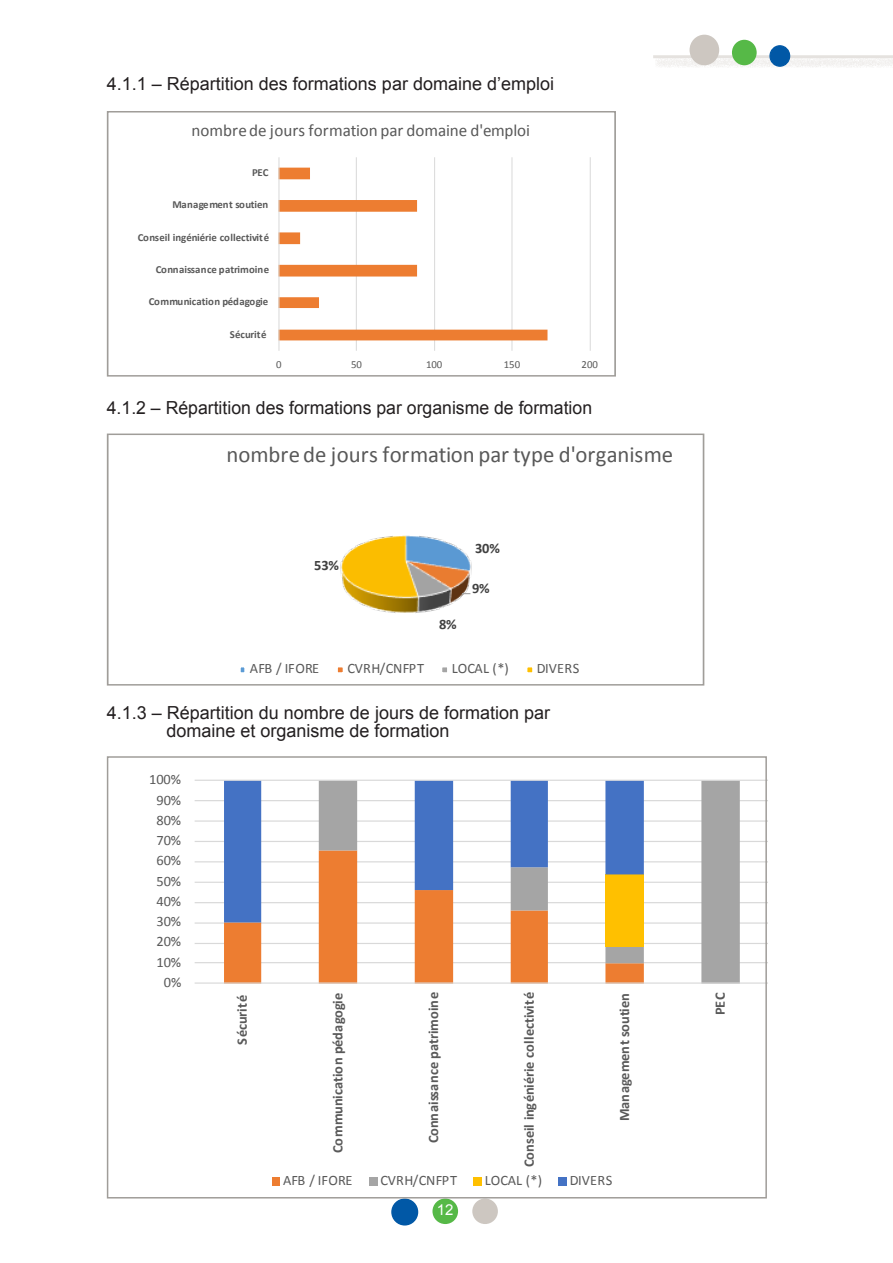
<style>
.page{position:relative;width:893px;height:1263px;background:#fff}
.page>*{position:absolute;margin:0;border:0;box-sizing:border-box;transform-origin:0 0}
.t1{font:22.8px "Calibri";color:#595959}
.Style_de_paragraphe{font:18px "Arial";color:#231f20}
.t2{font:17.1px "Calibri";color:#595959}
.t3{font:15px "Arial";color:#fff}
.t4{font:700 14.4px "Calibri";letter-spacing:.005em;color:#595959}
.t5{font:14.4px "Calibri";color:#595959}
.t6{font:700 14.4px "Calibri";color:#404040}
.t7{font:700 10.8px "Calibri";letter-spacing:.005em;color:#595959}
.t8{font:10.8px "Calibri";letter-spacing:-.005em;color:#595959}
</style>
<div class="page">
<div style="left:472px;top:1198px;width:26px;height:26px;background:#cdc7c1;border-radius:50%"></div>
<div style="left:392px;top:1199px;width:25px;height:26px;background:#0158a6;border-radius:50%"></div>
<div style="left:391px;top:1198px;width:27px;height:27px;border:2px solid #0158a6;border-radius:50%"></div>
<div style="left:432px;top:1198px;width:26px;height:26px;background:#56b947;border-radius:50%"></div>
<div style="left:655px;top:58px;width:238px;height:10px;background:#f5f4f2"></div>
<hr style="left:653px;top:55px;width:240px;height:3px;background:#cdc7c1">
<div style="left:732px;top:40px;width:25px;height:25px;background:#56b947;border-radius:50%"></div>
<div style="left:770px;top:46px;width:20px;height:20px;background:#0158a6;border-radius:50%"></div>
<div style="left:769px;top:45px;width:21px;height:22px;border:1px solid #0158a6;border-radius:50%"></div>
<div style="left:689px;top:35px;width:30px;height:30px;background:#cdc7c1;border-radius:50%"></div>
<svg style="left:278px;top:157px;width:313px;height:194px"></svg>
<div style="left:107px;top:111px;width:509px;height:266px;border:2px solid #a09d99"></div>
<svg style="left:240px;top:535px;width:293px;height:138px"></svg>
<div style="left:107px;top:434px;width:597px;height:252px;border:2px solid #a09d99"></div>
<hr style="left:195px;top:962px;width:573px;height:1px;background:#d9d9d9">
<hr style="left:195px;top:943px;width:573px;height:1px;background:#d9d9d9">
<hr style="left:195px;top:922px;width:573px;height:2px;background:#d9d9d9">
<hr style="left:195px;top:902px;width:573px;height:1px;background:#d9d9d9">
<hr style="left:195px;top:882px;width:573px;height:1px;background:#d9d9d9">
<hr style="left:195px;top:861px;width:573px;height:1px;background:#d9d9d9">
<hr style="left:195px;top:841px;width:573px;height:1px;background:#d9d9d9">
<hr style="left:195px;top:820px;width:573px;height:2px;background:#d9d9d9">
<hr style="left:195px;top:800px;width:573px;height:1px;background:#d9d9d9">
<hr style="left:195px;top:780px;width:573px;height:1px;background:#d9d9d9">
<hr style="left:195px;top:982px;width:573px;height:2px;background:#d9d9d9">
<svg style="left:194px;top:779px;width:570px;height:407px"></svg>
<div style="left:107px;top:756px;width:660px;height:442px;border:2px solid #a09d99"></div>
<p class="Style_de_paragraphe" style="left:107px;top:72px;width:449px">4.1.1 – Répartition des formations par domaine d’emploi</p>
<p class="t2" style="left:192px;top:120px;width:340px">nombre de jours formation par domaine d'emploi</p>
<p class="t7" style="left:252px;top:166px;width:18px">PEC</p>
<p class="t7" style="left:173px;top:198px;width:97px">Management soutien</p>
<p class="t7" style="left:138px;top:230px;width:133px">Conseil ingéniérie collectivité</p>
<p class="t7" style="left:156px;top:263px;width:115px">Connaissance patrimoine</p>
<p class="t7" style="left:149px;top:295px;width:121px">Communication pédagogie</p>
<p class="t7" style="left:230px;top:327px;width:38px">Sécurité</p>
<p class="t8" style="left:276px;top:357px;width:7px">0</p>
<p class="t8" style="left:351px;top:357px;width:12px">50</p>
<p class="t8" style="left:426px;top:357px;width:18px">100</p>
<p class="t8" style="left:504px;top:357px;width:18px">150</p>
<p class="t8" style="left:582px;top:357px;width:18px">200</p>
<p class="Style_de_paragraphe" style="left:107px;top:396px;width:487px">4.1.2 – Répartition des formations par organisme de formation</p>
<p class="t1" style="left:227px;top:440px;width:448px">nombre de jours formation par type d'organisme</p>
<p class="t6" style="left:314px;top:556px;width:26px">53%</p>
<p class="t6" style="left:439px;top:615px;width:19px">8%</p>
<p class="t6" style="left:475px;top:539px;width:26px">30%</p>
<p class="t6" style="left:472px;top:579px;width:19px">9%</p>
<p class="t5" style="left:250px;top:659px;width:71px">AFB / IFORE</p>
<p class="t5" style="left:347px;top:659px;width:78px">CVRH/CNFPT</p>
<p class="t5" style="left:452px;top:659px;width:59px">LOCAL (*)</p>
<p class="t5" style="left:537px;top:659px;width:44px">DIVERS</p>
<p class="Style_de_paragraphe" style="left:107px;top:700px;width:445px">4.1.3 – Répartition du nombre de jours de formation par</p>
<p class="Style_de_paragraphe" style="left:166px;top:718px;width:285px">domaine et organisme de formation</p>
<p class="t5" style="left:149px;top:770px;width:33px">100%</p>
<p class="t5" style="left:157px;top:791px;width:26px">90%</p>
<p class="t5" style="left:157px;top:811px;width:26px">80%</p>
<p class="t5" style="left:157px;top:831px;width:26px">70%</p>
<p class="t5" style="left:157px;top:851px;width:26px">60%</p>
<p class="t5" style="left:157px;top:872px;width:26px">50%</p>
<p class="t5" style="left:157px;top:892px;width:26px">40%</p>
<p class="t5" style="left:157px;top:912px;width:26px">30%</p>
<p class="t5" style="left:157px;top:932px;width:26px">20%</p>
<p class="t5" style="left:157px;top:953px;width:26px">10%</p>
<p class="t5" style="left:164px;top:973px;width:19px">0%</p>
<p class="t4" style="left:233px;top:1044px;width:51px;rotate:-90deg">Sécurité</p>
<p class="t4" style="left:329px;top:1153px;width:161px;rotate:-90deg">Communication pédagogie</p>
<p class="t4" style="left:424px;top:1143px;width:153px;rotate:-90deg">Connaissance patrimoine</p>
<p class="t4" style="left:520px;top:1167px;width:177px;rotate:-90deg">Conseil ingéniérie collectivité</p>
<p class="t4" style="left:615px;top:1121px;width:129px;rotate:-90deg">Management soutien</p>
<p class="t4" style="left:711px;top:1015px;width:24px;rotate:-90deg">PEC</p>
<p class="t5" style="left:283px;top:1171px;width:71px">AFB / IFORE</p>
<p class="t5" style="left:381px;top:1171px;width:78px">CVRH/CNFPT</p>
<p class="t5" style="left:485px;top:1171px;width:59px">LOCAL (*)</p>
<p class="t5" style="left:570px;top:1171px;width:44px">DIVERS</p>
<p class="t3" style="left:437px;top:1200px;width:18px">12</p>
</div>
